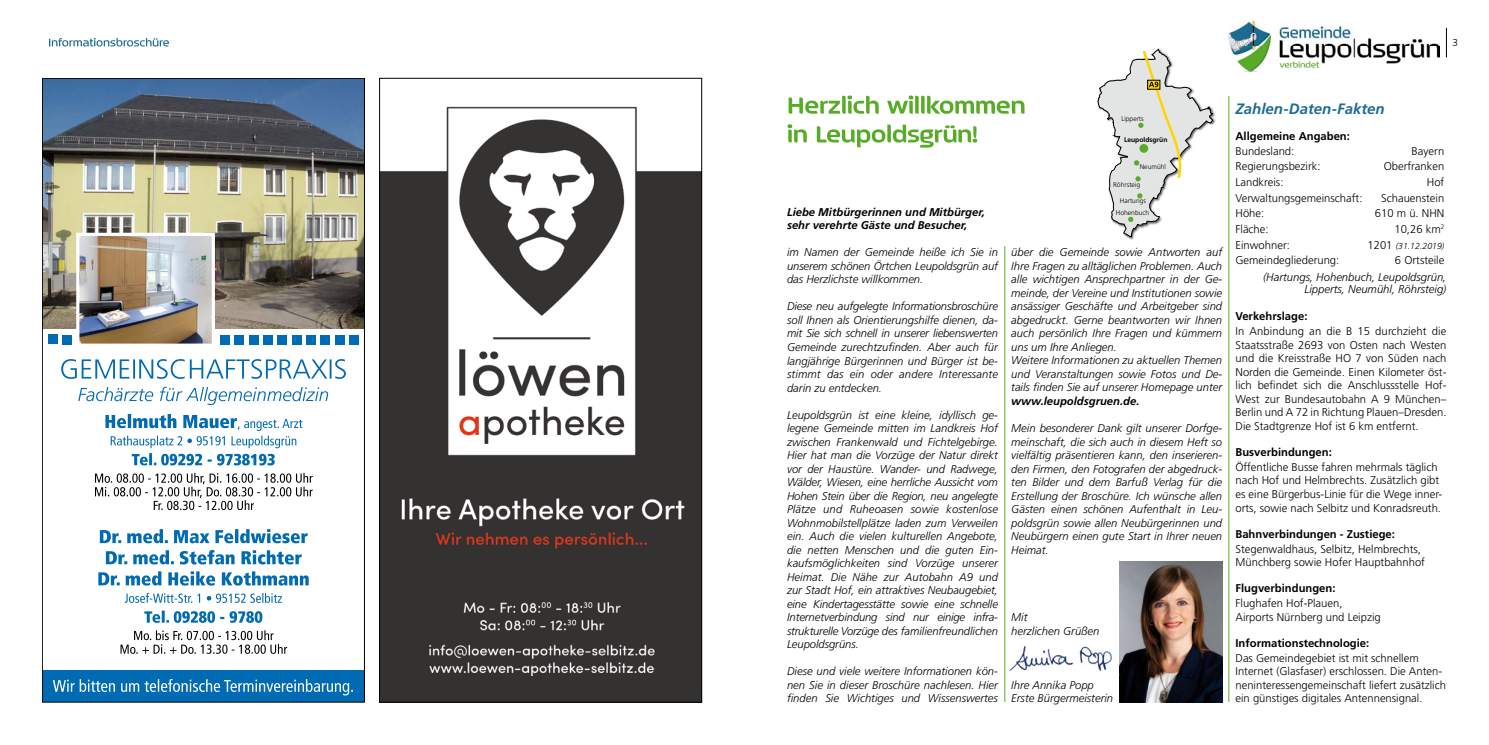
<style>
.page{position:relative;width:1489px;height:745px;background:#fff}
.page>*{position:absolute;margin:0;border:0;box-sizing:border-box;transform-origin:0 0}
.t1{font:italic 700 15px "Frutiger";color:#1d6c91}
.t2{font:italic 300 11.25px/13.5px "Frutiger";color:#000;text-align:justify}
.t3{font:300 11.25px/13.5px "Frutiger";color:#000}
.t4{font:700 11.25px "Frutiger";color:#000}
.t5{font:italic 700 11.25px/13.5px "Frutiger";color:#000}
.t6{font:300 10px "Frutiger";color:#000}
.t7{font:italic 300 8.75px "Frutiger";color:#000}
.t8{font:300 6.75px "Frutiger";color:#000}
.t9{font:700 6.75px "Frutiger";color:#000}
.s1{font-style:normal;font-size:11.25px}
</style>
<div class="page">
<img style="left:1009px;top:645px;width:103px;height:26px">
<svg style="left:787px;top:124px;width:190px;height:23px"></svg>
<svg style="left:788px;top:95px;width:236px;height:19px"></svg>
<hr style="left:1228px;top:96px;width:1px;height:605px;background:#57ab27">
<hr style="left:1004px;top:246px;width:1px;height:455px;background:#57ab27">
<svg style="left:1097px;top:49px;width:116px;height:188px"></svg>
<img style="left:1119px;top:561px;width:103px;height:141px">
<div style="left:42px;top:670px;width:323px;height:32px;background:#006ab3"></div>
<svg style="left:78px;top:386px;width:250px;height:19px"></svg>
<svg style="left:61px;top:359px;width:285px;height:19px"></svg>
<svg style="left:120px;top:630px;width:167px;height:23px"></svg>
<svg style="left:144px;top:610px;width:118px;height:12px"></svg>
<svg style="left:125px;top:592px;width:157px;height:10px"></svg>
<svg style="left:98px;top:571px;width:211px;height:14px"></svg>
<svg style="left:106px;top:550px;width:195px;height:14px"></svg>
<svg style="left:100px;top:529px;width:207px;height:14px"></svg>
<svg style="left:53px;top:679px;width:300px;height:16px"></svg>
<svg style="left:95px;top:472px;width:218px;height:37px"></svg>
<svg style="left:105px;top:414px;width:197px;height:51px"></svg>
<img style="left:44px;top:80px;width:319px;height:248px">
<img style="left:80px;top:236px;width:131px;height:106px">
<div style="left:76px;top:232px;width:139px;height:114px;border:3px solid #fff"></div>
<div style="left:249px;top:334px;width:9px;height:10px;background:#006ab3"></div>
<div style="left:306px;top:334px;width:9px;height:10px;background:#006ab3"></div>
<div style="left:278px;top:334px;width:9px;height:10px;background:#006ab3"></div>
<div style="left:62px;top:334px;width:10px;height:10px;background:#006ab3"></div>
<div style="left:335px;top:334px;width:9px;height:10px;background:#006ab3"></div>
<div style="left:263px;top:334px;width:9px;height:10px;background:#006ab3"></div>
<div style="left:48px;top:334px;width:9px;height:9px;background:#006ab3"></div>
<div style="left:321px;top:334px;width:9px;height:10px;background:#006ab3"></div>
<div style="left:292px;top:334px;width:9px;height:10px;background:#006ab3"></div>
<div style="left:349px;top:334px;width:9px;height:10px;background:#006ab3"></div>
<div style="left:220px;top:334px;width:9px;height:10px;background:#006ab3"></div>
<div style="left:235px;top:334px;width:9px;height:10px;background:#006ab3"></div>
<img style="left:381px;top:106px;width:319px;height:594px">
<svg style="left:49px;top:38px;width:120px;height:9px"></svg>
<svg style="left:1445px;top:28px;width:1px;height:29px"></svg>
<img style="left:1228px;top:21px;width:211px;height:50px">
<p class="t6" style="left:1452px;top:37px;width:7px">3</p>
<p class="t5" style="left:787px;top:205px;width:199px">Liebe Mitbürgerinnen und Mitbürger, sehr verehrte Gäste und Besucher,</p>
<p class="t2" style="left:787px;top:245px;width:212px">im Namen der Gemeinde heiße ich Sie in unserem schönen Örtchen Leupoldsgrün auf das Herzlichste willkommen.</p>
<p class="t2" style="left:787px;top:299px;width:212px">Diese neu aufgelegte Informationsbroschüre soll Ihnen als Orientierungshilfe dienen, da&shy;mit Sie sich schnell in unserer liebenswerten Gemeinde zurechtzufinden. Aber auch für langjährige Bürgerinnen und Bürger ist be&shy;stimmt das ein oder andere Interessante darin zu entdecken.</p>
<p class="t2" style="left:787px;top:407px;width:212px">Leupoldsgrün ist eine kleine, idyllisch ge&shy;legene Gemeinde mitten im Landkreis Hof zwischen Frankenwald und Fichtelgebirge.<br>Hier hat man die Vorzüge der Natur direkt vor der Haustüre. Wander- und Radwege, Wälder, Wiesen, eine herrliche Aussicht vom Hohen Stein über die Region, neu angelegte Plätze und Ruheoasen sowie kostenlose Wohnmobilstellplätze laden zum Verweilen ein. Auch die vielen kulturellen Angebote, die netten Menschen und die guten Ein&shy;kaufsmöglichkeiten sind Vorzüge unserer Heimat. Die Nähe zur Autobahn A9 und zur Stadt Hof, ein attraktives Neubaugebiet, eine Kindertagesstätte sowie eine schnelle Internetverbindung sind nur einige infra&shy;strukturelle Vorzüge des familienfreundlichen Leupoldsgrüns.</p>
<p class="t2" style="left:787px;top:664px;width:212px">Diese und viele weitere Informationen kön&shy;nen Sie in dieser Broschüre nachlesen. Hier finden Sie Wichtiges und Wissenswertes</p>
<p class="t8" style="left:1121px;top:115px;width:24px">Lipperts</p>
<p class="t9" style="left:1123px;top:136px;width:45px">Leupoldsgrün</p>
<p class="t8" style="left:1113px;top:180px;width:29px">Röhrsteig</p>
<p class="t8" style="left:1139px;top:162px;width:28px">Neumühl</p>
<p class="t8" style="left:1119px;top:197px;width:28px">Hartungs</p>
<p class="t8" style="left:1115px;top:209px;width:35px">Hohenbuch</p>
<p class="t2" style="left:1011px;top:245px;width:212px;text-align:left">über die Gemeinde sowie Antworten auf Ihre Fragen zu alltäglichen Problemen. Auch alle wichtigen Ansprechpartner in der Ge&shy;meinde, der Vereine und Institutionen sowie ansässiger Geschäfte und Arbeitgeber sind abgedruckt. Gerne beantworten wir Ihnen auch persönlich Ihre Fragen und kümmern uns um Ihre Anliegen.<br>Weitere Informationen zu aktuellen Themen und Veranstaltungen sowie Fotos und De&shy;tails finden Sie auf unserer Homepage unter</p>
<p class="t5" style="left:1011px;top:394px;width:130px">www.leupoldsgruen.de.</p>
<p class="t2" style="left:1011px;top:421px;width:212px">Mein besonderer Dank gilt unserer Dorfge&shy;meinschaft, die sich auch in diesem Heft so vielfältig präsentieren kann, den inserieren&shy;den Firmen, den Fotografen der abgedruck&shy;ten Bilder und dem Barfuß Verlag für die Erstellung der Broschüre. Ich wünsche allen Gästen einen schönen Aufenthalt in Leu&shy;poldsgrün sowie allen Neubürgerinnen und Neubürgern einen gute Start in Ihrer neuen Heimat.</p>
<p class="t2" style="left:1011px;top:610px;width:90px">Mit<br>herzlichen Grüßen</p>
<p class="t2" style="left:1011px;top:677px;width:103px">Ihre Annika Popp<br>Erste Bürgermeisterin</p>
<h1 class="t1" style="left:1235px;top:100px;width:151px">Zahlen-Daten-Fakten</h1>
<p class="t4" style="left:1235px;top:129px;width:116px">Allgemeine Angaben:</p>
<p class="t3" style="left:1235px;top:144px;width:60px">Bundesland:</p>
<p class="t3" style="left:1411px;top:144px;width:34px">Bayern</p>
<p class="t3" style="left:1235px;top:160px;width:87px">Regierungsbezirk:</p>
<p class="t3" style="left:1383px;top:160px;width:62px">Oberfranken</p>
<p class="t3" style="left:1235px;top:175px;width:49px">Landkreis:</p>
<p class="t3" style="left:1426px;top:175px;width:19px">Hof</p>
<p class="t3" style="left:1235px;top:191px;width:128px">Verwaltungs gemeinschaft:</p>
<p class="t3" style="left:1380px;top:191px;width:65px">Schauenstein</p>
<p class="t3" style="left:1235px;top:206px;width:30px">Höhe:</p>
<p class="t3" style="left:1374px;top:206px;width:71px">610 m ü. NHN</p>
<p class="t3" style="left:1235px;top:222px;width:35px">Fläche:</p>
<p class="t3" style="left:1394px;top:222px;width:51px">10,26 km<sup>2</sup></p>
<p class="t3" style="left:1235px;top:238px;width:56px">Einwohner:</p>
<p class="t7" style="left:1367px;top:240px;width:78px"><span class="s1">1201</span> (31.12.2019)</p>
<p class="t3" style="left:1235px;top:253px;width:105px">Gemeindegliederung:</p>
<p class="t3" style="left:1394px;top:253px;width:51px">6 Ortsteile</p>
<p class="t2" style="left:1262px;top:270px;width:185px;line-height:12.5px;text-align:right">(Hartungs, Hohenbuch, Leupoldsgrün,<br>Lipperts, Neumühl, Röhrsteig)</p>
<p class="t4" style="left:1235px;top:309px;width:73px">Verkehrslage:</p>
<p class="t3" style="left:1235px;top:324px;width:212px;text-align:justify">In Anbindung an die B 15 durchzieht die Staatsstraße 2693 von Osten nach Westen und die Kreisstraße HO 7 von Süden nach Norden die Gemeinde. Einen Kilometer öst&shy;lich befindet sich die Anschlussstelle Hof-West zur Bundesautobahn A 9 München– Berlin und A 72 in Richtung Plauen–Dresden.<br>Die Stadtgrenze Hof ist 6 km entfernt.</p>
<p class="t4" style="left:1235px;top:445px;width:98px">Busverbindungen:</p>
<p class="t3" style="left:1235px;top:460px;width:208px">Öffentliche Busse fahren mehrmals täglich nach Hof und Helmbrechts. Zusätzlich gibt es eine Bürgerbus-Linie für die Wege inner&shy;orts, sowie nach Selbitz und Konradsreuth.</p>
<p class="t4" style="left:1235px;top:526px;width:161px">Bahnverbindungen - Zustiege:</p>
<p class="t3" style="left:1235px;top:541px;width:191px">Stegenwaldhaus, Selbitz, Helmbrechts,<br>Münchberg sowie Hofer Hauptbahnhof</p>
<p class="t4" style="left:1235px;top:581px;width:102px">Flugverbindungen:</p>
<p class="t3" style="left:1235px;top:596px;width:147px">Flughafen Hof-Plauen,<br>Airports Nürnberg und Leipzig</p>
<p class="t4" style="left:1235px;top:635px;width:135px">Informationstechnologie:</p>
<p class="t3" style="left:1235px;top:650px;width:212px">Das Gemeindegebiet ist mit schnellem Internet (Glasfaser) erschlossen. Die Anten&shy;neninteressengemeinschaft liefert zusätzlich ein günstiges digitales Antennensignal.</p>
</div>
